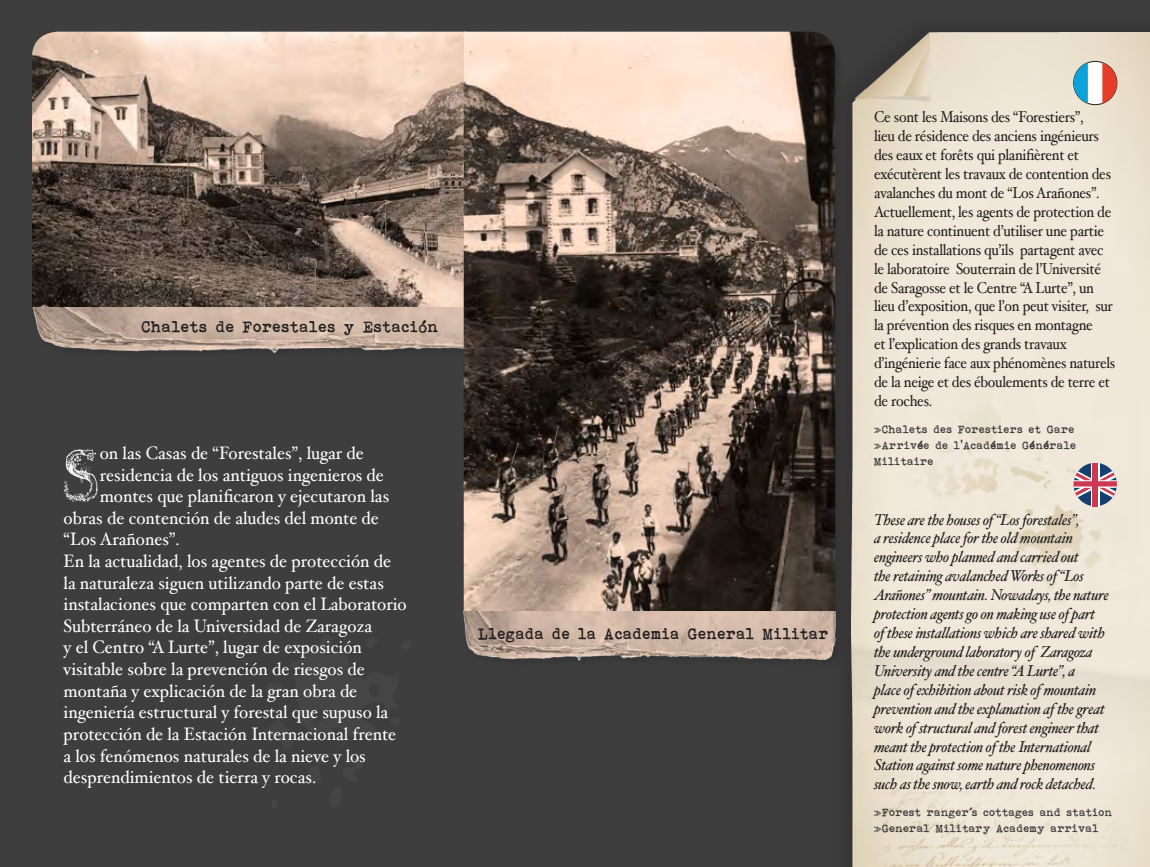
<style>
.page{position:relative;width:1150px;height:867px;background:#fff}
.page>*{position:absolute;margin:0;border:0;box-sizing:border-box;transform-origin:0 0}
.t1{font:88.65px "Abusive Pencil";color:#fff;scale:.95 1}
.t2{font:18px "Hoefler Text";color:#fff;scale:.95 1}
.t3{font:16.2px "Bohemian typewriter";color:#231f20}
.t4{font:15.75px/18.9px "Hoefler Text";letter-spacing:-.02em;color:#231f20;scale:.9 1}
.t5{font:italic 15.75px/18.9px "Hoefler Text";letter-spacing:-.02em;color:#231f20;scale:.95 1}
.t6{font:11.25px/15.8px "Bohemian typewriter";color:#3e3e3f}
</style>
<div class="page">
<div style="left:0;top:0;width:1149px;height:866px;background:#3e3e3f"></div>
<div style="left:828px;top:10px;width:321px;height:856px;background:#3a3a3b"></div>
<img style="left:851px;top:33px;width:298px;height:833px">
<img style="left:32px;top:32px;width:429px;height:272px">
<div style="left:31px;top:304px;width:446px;height:59px;background:#231f20;opacity:.3"></div>
<div style="left:461px;top:29px;width:385px;height:594px;background:#231f20;opacity:.3"></div>
<img style="left:463px;top:32px;width:372px;height:577px">
<div style="left:462px;top:609px;width:384px;height:61px;background:#231f20;opacity:.3"></div>
<img style="left:461px;top:611px;width:374px;height:59px">
<div style="left:1073px;top:61px;width:43px;height:44px;background:#fff;border-radius:50%"></div>
<div style="left:1073px;top:61px;width:43px;height:44px;border:1px solid #261f1b;border-radius:50%"></div>
<svg style="left:1102px;top:63px;width:14px;height:40px"></svg>
<svg style="left:1073px;top:63px;width:14px;height:40px"></svg>
<svg style="left:1073px;top:463px;width:43px;height:43px;background:#ae8799"></svg>
<svg style="left:1146px;top:859px;width:4px;height:8px"></svg>
<p class="t3" style="left:142px;top:317px;width:299px">Chalets de Forestales y Estación</p>
<h1 class="t1" style="left:62px;top:419px;width:41px">S</h1>
<p class="t2" style="left:100px;top:442px;width:279px">on las Casas de “Forestales”, lugar de</p>
<p class="t2" style="left:100px;top:464px;width:300px">residencia de los antiguos ingenieros de</p>
<p class="t2" style="left:100px;top:485px;width:306px">montes que planificaron y ejecutaron las</p>
<p class="t2" style="left:64px;top:507px;width:333px">obras de contención de aludes del monte de</p>
<p class="t2" style="left:64px;top:528px;width:124px">“Los Arañones”.</p>
<p class="t2" style="left:64px;top:550px;width:346px">En la actualidad, los agentes de protección de</p>
<p class="t2" style="left:64px;top:572px;width:338px">la naturaleza siguen utilizando parte de estas</p>
<p class="t2" style="left:64px;top:593px;width:362px">instalaciones que comparten con el Laboratorio</p>
<p class="t2" style="left:64px;top:615px;width:326px">Subterráneo de la Universidad de Zaragoza</p>
<p class="t2" style="left:64px;top:636px;width:315px">y el Centro “A Lurte”, lugar de exposición</p>
<p class="t2" style="left:64px;top:658px;width:318px">visitable sobre la prevención de riesgos de</p>
<p class="t2" style="left:64px;top:680px;width:310px">montaña y explicación de la gran obra de</p>
<p class="t2" style="left:64px;top:701px;width:343px">ingeniería estructural y forestal que supuso la</p>
<p class="t2" style="left:64px;top:723px;width:351px">protección de la Estación Internacional frente</p>
<p class="t2" style="left:64px;top:744px;width:319px">a los fenómenos naturales de la nieve y los</p>
<p class="t2" style="left:64px;top:766px;width:267px">desprendimientos de tierra y rocas.</p>
<p class="t3" style="left:478px;top:624px;width:352px">Llegada de la Academia General Militar</p>
<p class="t4" style="left:874px;top:107px;width:269px">Ce sont les Maisons des “Forestiers”,<br>lieu de résidence des anciens ingénieurs des eaux et forêts qui planifièrent et exécutèrent les travaux de contention des avalanches du mont de “Los Arañones”.<br>Actuellement, les agents de protection de la nature continuent d’utiliser une partie de ces installations qu’ils partagent avec le laboratoire Souterrain de l’Université de Saragosse et le Centre “A Lurte”, un lieu d’exposition, que l’on peut visiter, sur la prévention des risques en montagne<br>et l’explication des grands travaux d’ingénierie face aux phénomènes naturels de la neige et des éboulements de terre et de roches.</p>
<p class="t6" style="left:874px;top:421px;width:204px">»Chalets des Forestiers et Gare »Arrivée de l’Académie Générale<br>Militaire</p>
<p class="t5" style="left:874px;top:509px;width:249px">These are the houses of “Los forestales”,<br>a residence place for the old mountain engineers who planned and carried out<br>the retaining avalanched Works of “Los Arañones” mountain. Nowadays, the nature protection agents go on making use of part of these installations which are shared with the underground laboratory of Zaragoza University and the centre “A Lurte”, a<br>place of exhibition about risk of mountain prevention and the explanation af the great work of structural and forest engineer that meant the protection of the International Station against some nature phenomenons such as the snow, earth and rock detached.</p>
<p class="t6" style="left:874px;top:804px;width:240px">»Forest ranger´s cottages and station »General Military Academy arrival</p>
</div>
